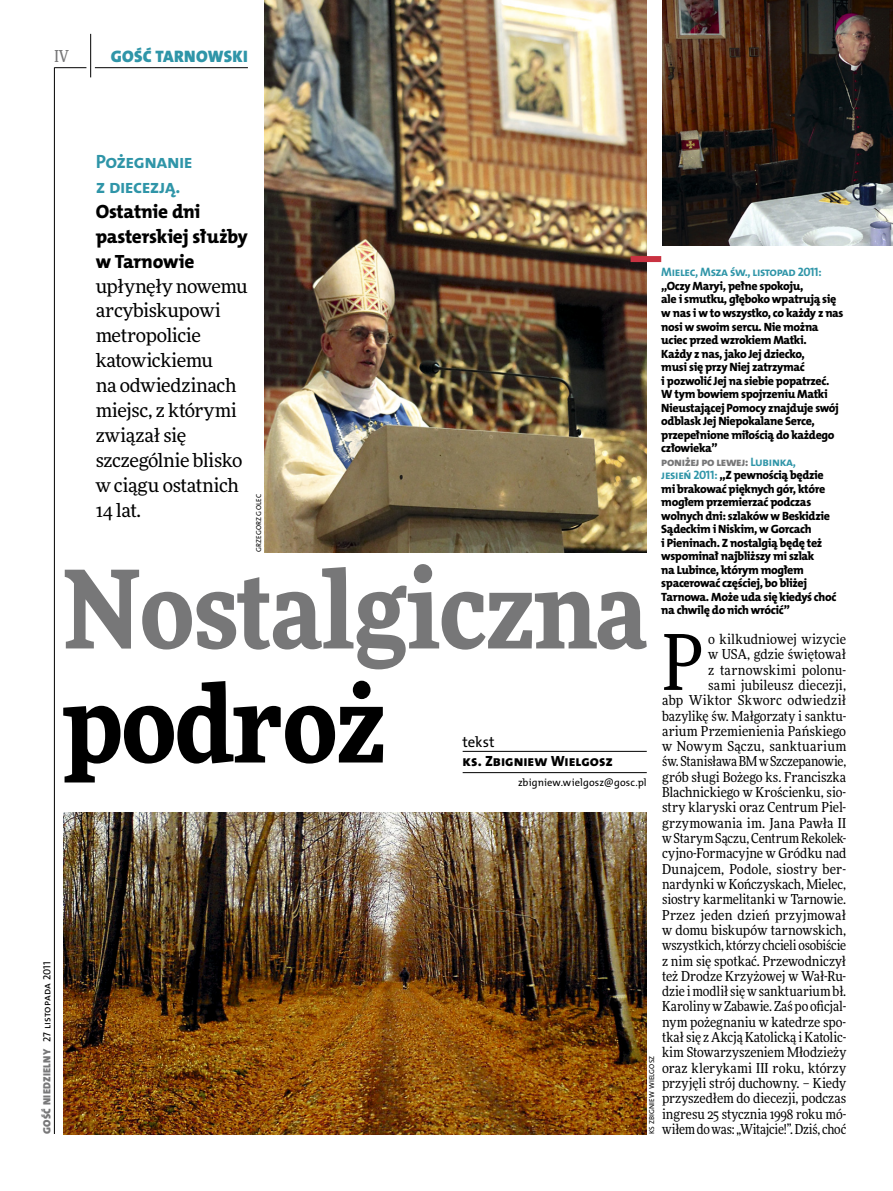
<style>
.page{position:relative;width:893px;height:1191px;background:#fff}
.page>*{position:absolute;margin:0;border:0;box-sizing:border-box;transform-origin:0 0}
.t1{font:900 108px "Freeday Narrow";letter-spacing:-.01em;color:#777778}
.t2{font:900 108px "Freeday Narrow";letter-spacing:-.01em;color:#000}
.t3{font:76.95px "Freeday Narrow News";color:#000}
.t4{font:19.35px/24.9px "The Mix HP8 Ex Bld";letter-spacing:-.015em;color:#000}
.t5{font:19.35px/24.9px "The Mix HP7 Bld";letter-spacing:-.03em;color:#2f95a8}
.t6{font:18.9px/24.9px "Freeday News";letter-spacing:-.02em;color:#000}
.t7{font:16.65px "The Mix HP9 Blk";letter-spacing:.02em;color:#2f95a8}
.t8{font:500 16.5px "Freeday Narrow";color:#777778;scale:.9 1}
.t9{font:14.85px "The Mix HP8 Ex Bld";letter-spacing:-.005em;color:#000}
.t10{font:14.85px "The Mix HP5 Plain";letter-spacing:-.005em;color:#000}
.t11{font:13.65px/15.3px "Freeday Narrow News";color:#000;text-align:right}
.t12{font:12.3px "The Mix HP7 Bld";letter-spacing:-.03em;color:#2f95a8}
.t13{font:12px/13.5px "The Mix HP8 Ex Bld";letter-spacing:-.03em;color:#000}
.t14{font:10.5px "The Mix HP5 Plain";letter-spacing:.01em;color:#000}
.t15{font:7.2px "The Mix HP5 Plain";letter-spacing:.015em;color:#000}
.s1{font-family:"The Mix HP9 Blk";color:#777778}
.s2{color:#777778}
.s3{font-family:"The Mix HP7 Bld";font-size:12.3px;color:#2f95a8}
</style>
<div class="page">
<hr style="left:54px;top:67px;width:1px;height:1067px;background:#000">
<hr style="left:90px;top:34px;width:1px;height:43px;background:#000">
<hr style="left:54px;top:67px;width:32px;height:1px;background:#000">
<hr style="left:95px;top:67px;width:153px;height:1px;background:#000">
<img style="left:662px;top:0;width:231px;height:246px">
<img style="left:64px;top:812px;width:583px;height:322px">
<img style="left:264px;top:0;width:383px;height:552px">
<hr style="left:463px;top:751px;width:184px;height:1px;background:#000">
<hr style="left:463px;top:772px;width:184px;height:1px;background:#000">
<div style="left:631px;top:256px;width:30px;height:6px;background:#c93241"></div>
<p class="t8" style="left:54px;top:46px;width:17px">IV</p>
<p class="t7" style="left:111px;top:46px;width:138px">GOŚĆ TARNOWSKI</p>
<p class="t14" style="left:40px;top:1134px;width:174px;rotate:-90deg"><span class="s1">GOŚĆ NIEDZIELNY</span> 27 listopada 2011</p>
<h3 class="t5" style="left:96px;top:149px;width:99px">Pożegnanie z diecezją.</h3>
<h3 class="t4" style="left:96px;top:199px;width:153px">Ostatnie dni pasterskiej służby w Tarnowie</h3>
<h3 class="t6" style="left:96px;top:273px;width:154px">upłynęły nowemu arcybiskupowi metropolicie katowickiemu<br>na odwiedzinach miejsc, z którymi związał się szczególnie blisko w ciągu ostatnich<br>14 lat.</h3>
<p class="t12" style="left:661px;top:264px;width:162px">Mielec, Msza św., listopad 2011:</p>
<p class="t13" style="left:661px;top:279px;width:184px">„Oczy Maryi, pełne spokoju,<br>ale i smutku, głęboko wpatrują się w nas i w to wszystko, co każdy z nas nosi w swoim sercu. Nie można uciec przed wzrokiem Matki.<br>Każdy z nas, jako Jej dziecko,<br>musi się przy Niej zatrzymać<br>i pozwolić Jej na siebie popatrzeć.<br>W tym bowiem spojrzeniu Matki<br>Nieustającej Pomocy znajduje swój odblask Jej Niepokalane Serce, przepełnione miłością do każdego człowieka”<br><span class="s2">poniżej po lewej:</span> <span class="s3">Lubinka,<br>jesień 2011:</span> „Z pewnością będzie<br>mi brakować pięknych gór, które mogłem przemierzać podczas wolnych dni: szlaków w Beskidzie<br>Sądeckim i Niskim, w Gorcach<br>i Pieninach. Z nostalgią będę też wspominał najbliższy mi szlak<br>na Lubince, którym mogłem spacerować częściej, bo bliżej<br>Tarnowa. Może uda się kiedyś choć na chwilę do nich wrócić”</p>
<p class="t15" style="left:254px;top:552px;width:59px;rotate:-90deg">Grzegorz Golec</p>
<h1 class="t1" style="left:64px;top:539px;width:585px">Nostalgiczna</h1>
<h1 class="t2" style="left:64px;top:653px;width:323px">podroż</h1>
<p class="t11" style="left:662px;top:631px;width:186px">o kilkudniowej wizycie<br>w USA, gdzie świętował<br>z tarnowskimi polonu-<br>sami jubileusz diecezji,<br>abp Wiktor Skworc odwiedził bazylikę św. Małgorzaty i sanktu&shy;arium Przemienienia Pańskiego w Nowym Sączu, sanktuarium św. Stanisława BM w Szczepanowie, grób sługi Bożego ks. Franciszka<br>Blachnickiego w Krościenku, sio&shy;stry klaryski oraz Centrum Piel&shy;grzymowania im. Jana Pawła II w Starym Sączu, Centrum Rekolek&shy;cyjno-Formacyjne w Gródku nad<br>Dunajcem, Podole, siostry ber&shy;nardynki w Kończyskach, Mielec, siostry karmelitanki w Tarnowie.<br>Przez jeden dzień przyjmował w domu biskupów tarnowskich, wszystkich, którzy chcieli osobiście z nim się spotkać. Przewodniczył też Drodze Krzyżowej w Wał-Ru&shy;dzie i modlił się w sanktuarium bł.<br>Karoliny w Zabawie. Zaś po oficjal&shy;nym pożegnaniu w katedrze spo&shy;tkał się z Akcją Katolicką i Katolic&shy;kim Stowarzyszeniem Młodzieży oraz klerykami III roku, którzy przyjęli strój duchowny. – Kiedy przyszedłem do diecezji, podczas ingresu 25 stycznia 1998 roku mó&shy;wiłem do was: „Witajcie!”. Dziś, choć</p>
<h2 class="t3" style="left:662px;top:615px;width:43px">P</h2>
<p class="t10" style="left:463px;top:732px;width:33px">tekst</p>
<p class="t9" style="left:463px;top:752px;width:152px">ks. Zbigniew Wielgosz</p>
<p class="t14" style="left:518px;top:775px;width:130px">zbigniew.wielgosz@gosc.pl</p>
<p class="t15" style="left:647px;top:1134px;width:79px;rotate:-90deg">ks Zbigniew Wielgosz</p>
</div>
